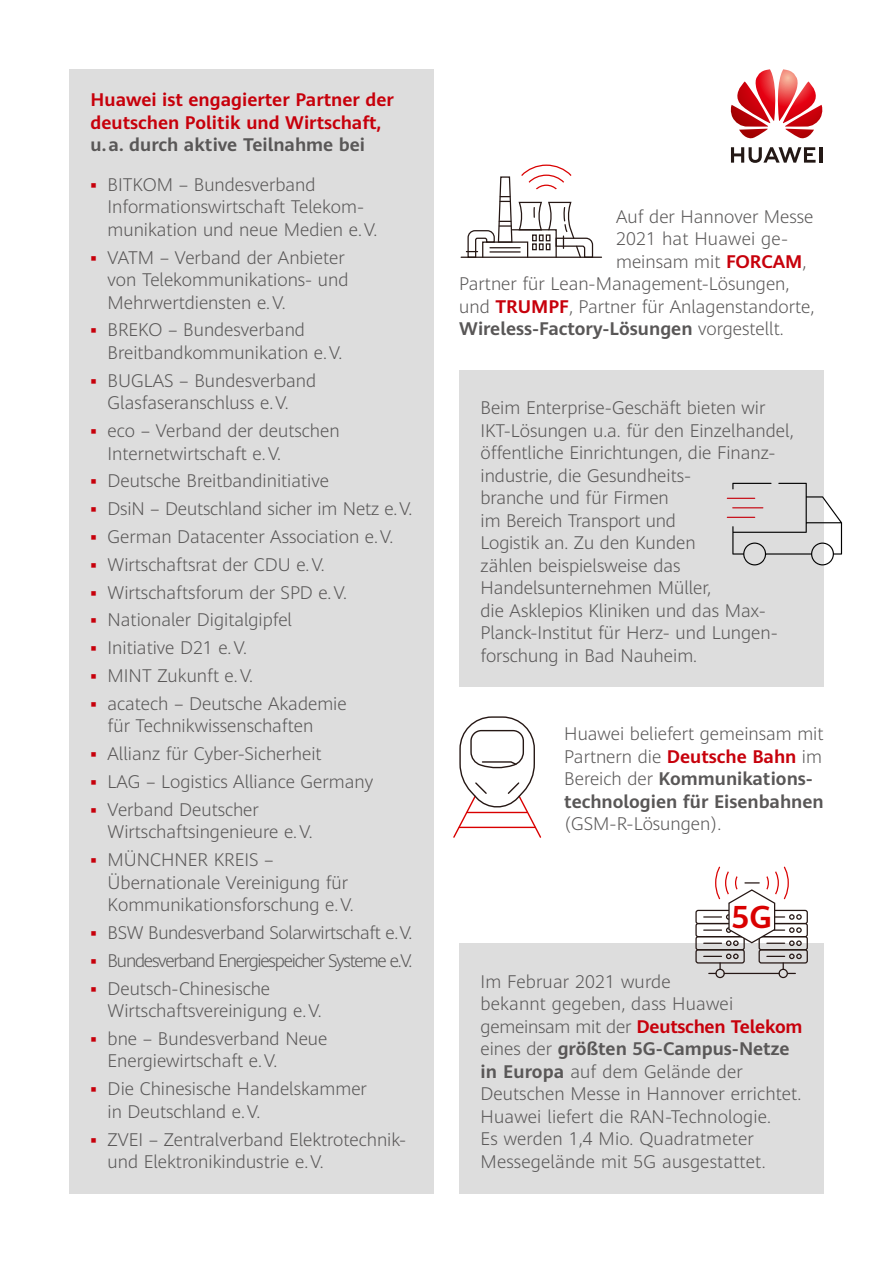
<style>
.page{position:relative;width:893px;height:1263px;background:#fff}
.page>*{position:absolute;margin:0;border:0;box-sizing:border-box;transform-origin:0 0}
.t1{font:700 31.2px "Huawei Sans";color:#d90000}
.t2{font:300 18px/22.5px "Huawei Sans";color:#595757}
.t3{font:700 18px "Huawei Sans";color:#595757}
.t4{font:700 18px/22.5px "Huawei Sans";color:#c7000b}
.t5{font:300 18px "Huawei Sans";letter-spacing:-.065em;color:#595757}
.t6{font:300 18px "Huawei Sans";letter-spacing:-.025em;color:#595757}
.s1{color:#c7000b}
.s2{font-weight:700;color:#c7000b}
.s3{font-weight:300}
.s4{font-weight:700}
</style>
<div class="page">
<hr style="left:819px;top:147px;width:3px;height:16px;background:#231815">
<svg style="left:731px;top:147px;width:85px;height:16px"></svg>
<svg style="left:730px;top:69px;width:93px;height:70px"></svg>
<div style="left:69px;top:69px;width:365px;height:1125px;background:#ddd"></div>
<div style="left:459px;top:943px;width:365px;height:251px;background:#ddd"></div>
<hr style="left:724px;top:973px;width:55px;height:1px;background:#251714">
<div style="left:715px;top:969px;width:10px;height:9px;border:1px solid #251714;border-radius:50%"></div>
<div style="left:778px;top:969px;width:10px;height:9px;border:1px solid #251714;border-radius:50%"></div>
<div style="left:695px;top:910px;width:50px;height:14px;border:1px solid #251714;border-radius:2px"></div>
<div style="left:695px;top:923px;width:50px;height:14px;border:1px solid #251714;border-radius:2px"></div>
<div style="left:695px;top:936px;width:50px;height:14px;border:1px solid #251714;border-radius:2px"></div>
<div style="left:695px;top:949px;width:50px;height:14px;border:1px solid #251714;border-radius:2px"></div>
<svg style="left:704px;top:953px;width:35px;height:21px"></svg>
<div style="left:759px;top:910px;width:49px;height:14px;border:1px solid #251714;border-radius:2px"></div>
<div style="left:759px;top:923px;width:49px;height:14px;border:1px solid #251714;border-radius:2px"></div>
<div style="left:759px;top:936px;width:49px;height:14px;border:1px solid #251714;border-radius:2px"></div>
<div style="left:759px;top:949px;width:49px;height:14px;border:1px solid #251714;border-radius:2px"></div>
<svg style="left:767px;top:953px;width:35px;height:21px"></svg>
<svg style="left:704px;top:866px;width:98px;height:80px"></svg>
<svg style="left:453px;top:716px;width:89px;height:122px"></svg>
<hr style="left:461px;top:257px;width:140px;height:1px;background:#251714">
<svg style="left:466px;top:164px;width:128px;height:94px"></svg>
<div style="left:459px;top:370px;width:365px;height:317px;background:#ddd"></div>
<svg style="left:727px;top:483px;width:115px;height:82px"></svg>
<p class="t4" style="left:91px;top:88px;width:305px">Huawei ist engagierter Partner der deutschen Politik und Wirtschaft,</p>
<p class="t3" style="left:91px;top:132px;width:276px">u.a. durch aktive Teilnahme bei</p>
<p class="t2" style="left:108px;top:172px;width:271px;text-indent:-17px"><span class="s1">▪</span> BITKOM – Bundesverband<br>Informationswirtschaft Telekom&shy;munikation und neue Medien e.V.</p>
<p class="t2" style="left:108px;top:245px;width:242px;text-indent:-17px"><span class="s1">▪</span> VATM – Verband der Anbieter von Telekommunikations- und<br>Mehrwertdiensten e.V.</p>
<p class="t2" style="left:108px;top:318px;width:236px;text-indent:-17px"><span class="s1">▪</span> BREKO – Bundesverband<br>Breitbandkommunikation e.V.</p>
<p class="t2" style="left:91px;top:368px;width:227px;text-align:center"><span class="s1">▪</span> BUGLAS – Bundesverband<br>Glasfaseranschluss e.V.</p>
<p class="t2" style="left:108px;top:419px;width:233px;text-indent:-17px"><span class="s1">▪</span> eco – Verband der deutschen<br>Internetwirtschaft e.V.</p>
<p class="t2" style="left:91px;top:469px;width:240px"><span class="s1">▪</span> Deutsche Breitbandinitiative</p>
<p class="t2" style="left:91px;top:497px;width:323px"><span class="s1">▪</span> DsiN – Deutschland sicher im Netz e.V.</p>
<p class="t2" style="left:91px;top:525px;width:304px"><span class="s1">▪</span> German Datacenter Association e.V.</p>
<p class="t2" style="left:91px;top:552px;width:236px"><span class="s1">▪</span> Wirtschaftsrat der CDU e.V.</p>
<p class="t2" style="left:91px;top:580px;width:258px"><span class="s1">▪</span> Wirtschaftsforum der SPD e.V.</p>
<p class="t2" style="left:91px;top:608px;width:203px"><span class="s1">▪</span> Nationaler Digitalgipfel</p>
<p class="t2" style="left:91px;top:636px;width:158px"><span class="s1">▪</span> Initiative D21 e.V.</p>
<p class="t2" style="left:91px;top:664px;width:164px"><span class="s1">▪</span> MINT Zukunft e.V.</p>
<p class="t2" style="left:108px;top:691px;width:241px;text-indent:-17px"><span class="s1">▪</span> acatech – Deutsche Akademie für Technikwissenschaften</p>
<p class="t2" style="left:91px;top:742px;width:232px"><span class="s1">▪</span> Allianz für Cyber-Sicherheit</p>
<p class="t2" style="left:91px;top:770px;width:284px"><span class="s1">▪</span> LAG – Logistics Alliance Germany</p>
<p class="t2" style="left:108px;top:797px;width:207px;text-indent:-17px"><span class="s1">▪</span> Verband Deutscher<br>Wirtschaftsingenieure e.V.</p>
<p class="t2" style="left:108px;top:848px;width:248px;text-indent:-17px"><span class="s1">▪</span> MÜNCHNER KREIS –<br>Übernationale Vereinigung für<br>Kommunikationsforschung e.V.</p>
<p class="t6" style="left:91px;top:920px;width:323px"><span class="s1">▪</span> BSW Bundesverband Solarwirtschaft e.V.</p>
<p class="t5" style="left:91px;top:948px;width:323px"><span class="s1">▪</span> Bundesverband Energiespeicher Systeme e.V.</p>
<p class="t2" style="left:108px;top:976px;width:216px;text-indent:-17px"><span class="s1">▪</span> Deutsch-Chinesische<br>Wirtschaftsvereinigung e.V.</p>
<p class="t2" style="left:108px;top:1026px;width:221px;text-indent:-17px"><span class="s1">▪</span> bne – Bundesverband Neue<br>Energiewirtschaft e.V.</p>
<p class="t2" style="left:108px;top:1077px;width:261px;text-indent:-17px"><span class="s1">▪</span> Die Chinesische Handelskammer in Deutschland e.V.</p>
<p class="t2" style="left:108px;top:1127px;width:300px;text-indent:-17px"><span class="s1">▪</span> ZVEI – Zentralverband Elektrotechnik&shy;und Elektronikindustrie e.V.</p>
<p class="t2" style="left:616px;top:204px;width:199px">Auf der Hannover Messe</p>
<p class="t2" style="left:616px;top:227px;width:173px">2021 hat Huawei ge-</p>
<p class="t2" style="left:616px;top:249px;width:192px">meinsam mit <span class="s2">FORCAM</span>,</p>
<p class="t2" style="left:459px;top:272px;width:332px">Partner für Lean-Management-Lösungen,</p>
<p class="t2" style="left:459px;top:294px;width:357px">und <span class="s2">TRUMPF</span>, Partner für Anlagenstandorte,</p>
<p class="t3" style="left:459px;top:316px;width:326px">Wireless-Factory-Lösungen <span class="s3">vorgestellt.</span></p>
<p class="t2" style="left:480px;top:396px;width:315px">Beim Enterprise-Geschäft bieten wir<br>IKT-Lösungen u.a. für den Einzelhandel, öffentliche Einrichtungen, die Finanz&shy;industrie, die Gesundheits-<br>branche und für Firmen<br>im Bereich Transport und<br>Logistik an. Zu den Kunden<br>zählen beispielsweise das<br>Handelsunternehmen Müller,<br>die Asklepios Kliniken und das Max-<br>Planck-Institut für Herz- und Lungen&shy;forschung in Bad Nauheim.</p>
<p class="t2" style="left:564px;top:722px;width:261px">Huawei beliefert gemeinsam mit<br>Partnern die <span class="s2">Deutsche Bahn</span> im<br>Bereich der <span class="s4">Kommunikations&shy;technologien für Eisenbahnen</span></p>
<p class="t2" style="left:564px;top:812px;width:159px">(GSM-R-Lösungen).</p>
<h1 class="t1" style="left:732px;top:895px;width:42px">5G</h1>
<p class="t2" style="left:480px;top:969px;width:323px">Im Februar 2021 wurde<br>bekannt gegeben, dass Huawei gemeinsam mit der <span class="s2">Deutschen Telekom </span>eines der <span class="s4">größten 5G-Campus-Netze in Europa</span> auf dem Gelände der<br>Deutschen Messe in Hannover errichtet.<br>Huawei liefert die RAN-Technologie.<br>Es werden 1,4 Mio. Quadratmeter<br>Messegelände mit 5G ausgestattet.</p>
</div>
